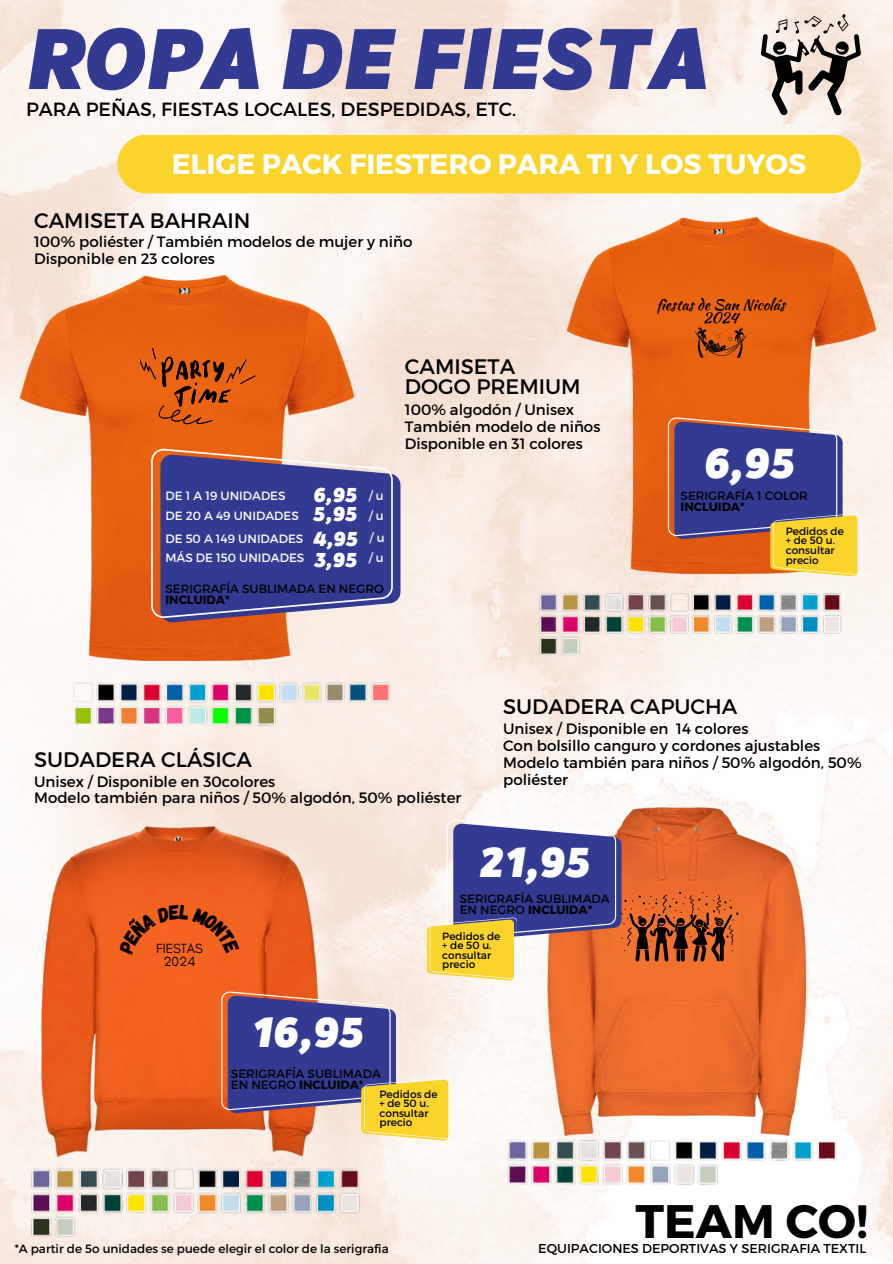
<style>
.page{position:relative;width:893px;height:1264px;background:#fff}
.page>*{position:absolute;margin:0;border:0;box-sizing:border-box;transform-origin:0 0}
.t1{font:900 89.4px "Mixa";color:#323a91}
.t2{font:700 46.95px "Montserrat";color:#000}
.t3{font:900 43.5px "Mixa";color:#fff}
.t4{font:700 28.05px "Montserrat";color:#fff}
.t5{font:21px/20.2px "Montserrat";color:#000}
.t6{font:900 21px "Mixa";color:#fff}
.t7{font:19.05px "Montserrat";color:#000}
.t8{font:15px/16.8px "Montserrat";color:#000}
.t9{font:15px "Kaushan Script";color:#000}
.t10{font:13.5px "Glacial Indifference";color:#000}
.t11{font:12.9px "Montserrat";color:#000}
.t12{font:12px/10.9px "Montserrat";color:#000}
.t13{font:12px "Montserrat";color:#fff}
.t14{font:700 12px "Montserrat";color:#000}
.t15{font:10.5px/9.6px "Montserrat";color:#000}
.s1{font-weight:700}
.s2{font-weight:400}
</style>
<div class="page">
<img style="left:0;top:0;width:892px;height:1263px">
<div style="left:117px;top:135px;width:743px;height:58px;background:#fad32b"></div>
<img style="left:0;top:275px;width:379px;height:385px">
<svg style="left:140px;top:348px;width:116px;height:76px;background:#c9550e"></svg>
<img style="left:513px;top:807px;width:328px;height:324px">
<img style="left:20px;top:1161px;width:360px;height:79px">
<img style="left:501px;top:1131px;width:352px;height:60px">
<img style="left:59px;top:666px;width:343px;height:63px">
<img style="left:528px;top:586px;width:331px;height:72px">
<svg style="left:760px;top:14px;width:100px;height:101px;background:#b4aaa4"></svg>
<svg style="left:151px;top:448px;width:249px;height:174px;background:#575292"></svg>
<img style="left:543px;top:218px;width:349px;height:355px">
<svg style="left:695px;top:327px;width:50px;height:31px;background:#ae4c10"></svg>
<svg style="left:667px;top:417px;width:193px;height:159px;background:#896c73"></svg>
<img style="left:14px;top:826px;width:331px;height:330px">
<svg style="left:427px;top:819px;width:311px;height:161px;background:#a77366"></svg>
<svg style="left:221px;top:991px;width:230px;height:149px;background:#95828d"></svg>
<div style="left:118px;top:905px;width:121px;height:50px;background:#f36320"></div>
<p class="t1" style="left:27px;top:-1px;width:683px">ROPA DE FIESTA</p>
<p class="t7" style="left:26px;top:96px;width:491px">PARA PEÑAS, FIESTAS LOCALES, DESPEDIDAS, ETC.</p>
<p class="t4" style="left:172px;top:146px;width:635px">ELIGE PACK FIESTERO PARA TI Y LOS TUYOS</p>
<p class="t5" style="left:34px;top:209px;width:218px">CAMISETA BAHRAIN</p>
<p class="t8" style="left:34px;top:232px;width:380px">100% poliéster / También modelos de mujer y niño</p>
<p class="t8" style="left:34px;top:249px;width:182px">Disponible en 23 colores</p>
<p class="t5" style="left:405px;top:355px;width:177px">CAMISETA<br>DOGO PREMIUM</p>
<p class="t6" style="left:313px;top:481px;width:46px">6,95</p>
<p class="t13" style="left:165px;top:487px;width:122px">DE 1 A 19 UNIDADES</p>
<p class="t13" style="left:369px;top:487px;width:16px">/ u</p>
<p class="t13" style="left:165px;top:508px;width:135px">DE 20 A 49 UNIDADES</p>
<p class="t6" style="left:313px;top:500px;width:46px">5,95</p>
<h3 class="t13" style="left:369px;top:508px;width:16px">/ u</h3>
<p class="t13" style="left:165px;top:530px;width:139px">DE 50 A 149 UNIDADES</p>
<p class="t6" style="left:312px;top:525px;width:48px">4,95</p>
<p class="t13" style="left:369px;top:529px;width:16px">/ u</p>
<p class="t13" style="left:165px;top:550px;width:140px">MÁS DE 150 UNIDADES</p>
<p class="t6" style="left:313px;top:545px;width:46px">3,95</p>
<p class="t13" style="left:369px;top:550px;width:16px">/ u</p>
<p class="t12" style="left:165px;top:582px;width:220px">SERIGRAFÍA SUBLIMADA EN NEGRO</p>
<p class="t14" style="left:165px;top:591px;width:66px">INCLUIDA*</p>
<h6 class="t8" style="left:405px;top:400px;width:171px">100% algodón / Unisex</h6>
<p class="t8" style="left:405px;top:417px;width:197px">También modelo de niños</p>
<h6 class="t8" style="left:405px;top:434px;width:179px">Disponible en 31 colores</h6>
<h3 class="t9" style="left:656px;top:294px;width:130px">fiestas de San Nicolás</h3>
<p class="t9" style="left:703px;top:307px;width:37px">2024</p>
<p class="t3" style="left:704px;top:434px;width:94px">6,95</p>
<p class="t12" style="left:680px;top:490px;width:129px">SERIGRAFÍA 1 COLOR<br><span class="s1">INCLUIDA*</span></p>
<h2 class="t15" style="left:785px;top:525px;width:60px">Pedidos de + de 50 u. consultar precio</h2>
<h5 class="t5" style="left:34px;top:748px;width:219px">SUDADERA CLÁSICA</h5>
<p class="t8" style="left:34px;top:772px;width:242px">Unisex / Disponible en 30colores</p>
<p class="t8" style="left:34px;top:789px;width:429px">Modelo también para niños / 50% algodón, 50% poliéster</p>
<p class="t5" style="left:503px;top:695px;width:235px">SUDADERA CAPUCHA</p>
<p class="t8" style="left:503px;top:719px;width:247px">Unisex / Disponible en 14 colores</p>
<p class="t8" style="left:503px;top:736px;width:318px">Con bolsillo canguro y cordones ajustables</p>
<h5 class="t8" style="left:503px;top:753px;width:360px">Modelo también para niños / 50% algodón, 50% poliéster</h5>
<h6 class="t10" style="left:156px;top:940px;width:48px">FIESTAS</h6>
<p class="t10" style="left:163px;top:952px;width:34px">2024</p>
<p class="t3" style="left:478px;top:833px;width:115px">21,95</p>
<p class="t12" style="left:459px;top:892px;width:151px">SERIGRAFÍA SUBLIMADA<br>EN NEGRO <span class="s1">INCLUIDA*</span></p>
<p class="t15" style="left:442px;top:930px;width:60px">Pedidos de + de 50 u. consultar precio</p>
<h5 class="t3" style="left:251px;top:1002px;width:116px">16,95</h5>
<p class="t12" style="left:231px;top:1067px;width:151px">SERIGRAFÍA SUBLIMADA</p>
<p class="t14" style="left:231px;top:1076px;width:134px"><span class="s2">EN NEGRO</span> INCLUIDA*</p>
<p class="t15" style="left:379px;top:1088px;width:60px">Pedidos de + de 50 u. consultar precio</p>
<p class="t2" style="left:635px;top:1190px;width:234px">TEAM CO!</p>
<h3 class="t12" style="left:15px;top:1242px;width:375px">*A partir de 5o unidades se puede elegir el color de la serigrafia</h3>
<p class="t11" style="left:538px;top:1239px;width:329px">EQUIPACIONES DEPORTIVAS Y SERIGRAFIA TEXTIL</p>
</div>
